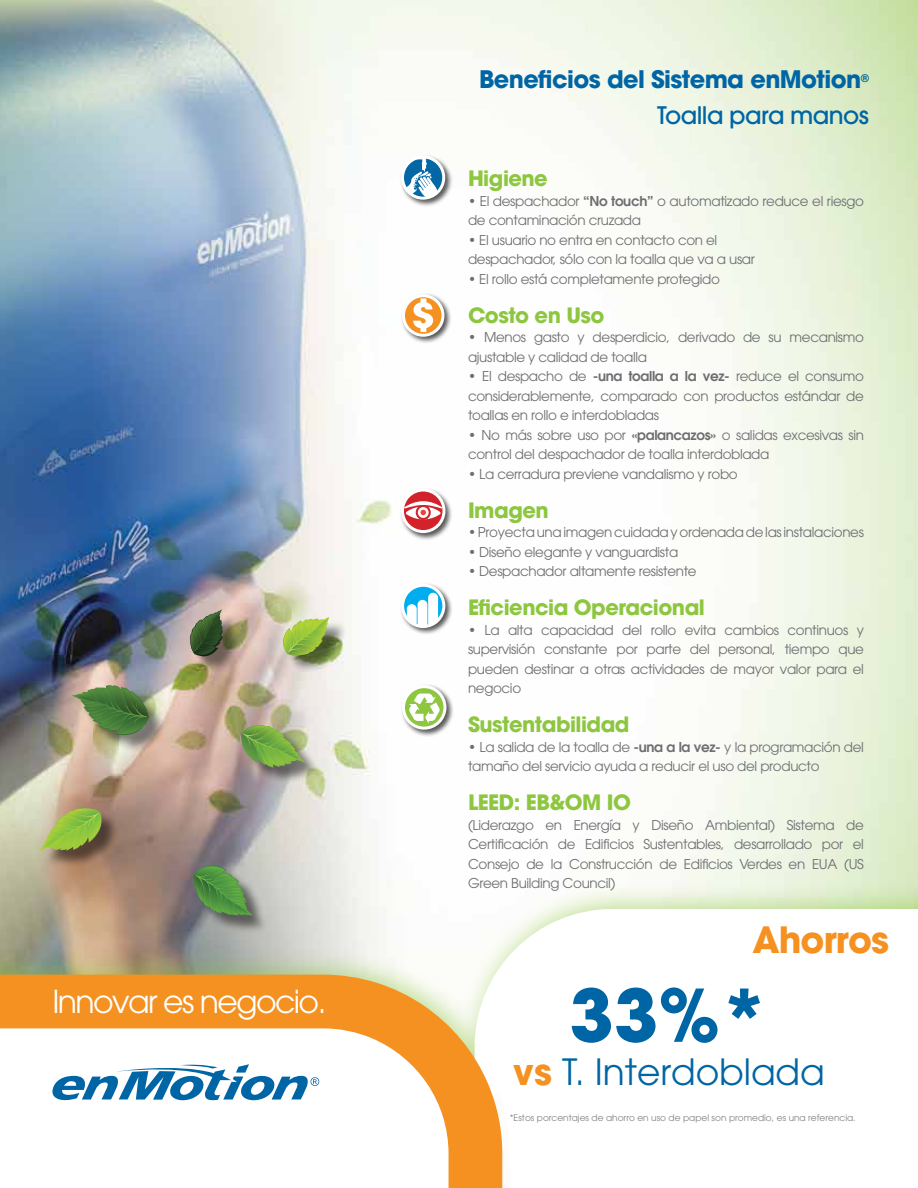
<style>
.page{position:relative;width:918px;height:1188px;background:#fff}
.page>*{position:absolute;margin:0;border:0;box-sizing:border-box;transform-origin:0 0}
.t1{font:700 72px "Avant Garde";color:#0065a4}
.t2{font:36px "Avant Garde";color:#0065a4}
.t3{font:700 36px "Avant Garde";letter-spacing:-.025em;color:#f49121}
.t4{font:31.5px "Avant Garde";letter-spacing:-.05em;color:#fff}
.t5{font:700 24px "Avant Garde";letter-spacing:-.025em;color:#0065a4}
.t6{font:500 24px "Avant Garde";letter-spacing:-.025em;color:#0065a4}
.t7{font:700 21px "Avant Garde";letter-spacing:-.025em;color:#8dc63f}
.t8{font:13.5px/19.5px "Avant Garde";letter-spacing:-.025em;color:#6d6e71}
.t9{font:700 10.5px "Avant Garde";color:#0065a4}
.t10{font:9px "Avant Garde";color:#808285}
.s1{font-weight:600}
.s2{font-weight:700;color:#f49121}
</style>
<div class="page">
<img style="left:0;top:0;width:918px;height:883px">
<div style="left:0;top:883px;width:918px;height:305px;background:#8dc63f;opacity:.5"></div>
<svg style="left:475px;top:909px;width:443px;height:279px"></svg>
<img style="left:502px;top:1066px;width:16px;height:122px">
<svg style="left:0;top:975px;width:502px;height:213px"></svg>
<div style="left:43px;top:613px;width:304px;height:321px;background:#000;opacity:.5"></div>
<svg style="left:193px;top:866px;width:60px;height:50px;background:#66935d"></svg>
<svg style="left:240px;top:725px;width:65px;height:43px;background:#84a55c"></svg>
<svg style="left:189px;top:609px;width:34px;height:49px;background:#5f6c50"></svg>
<svg style="left:39px;top:808px;width:64px;height:43px;background:#99b257"></svg>
<svg style="left:72px;top:685px;width:77px;height:50px;background:#708a5b"></svg>
<svg style="left:282px;top:617px;width:47px;height:41px;background:#99b655"></svg>
<div style="left:401px;top:293px;width:51px;height:51px;background:#000;opacity:.65"></div>
<svg style="left:403px;top:296px;width:40px;height:39px"></svg>
<div style="left:402px;top:294px;width:42px;height:43px;border:3px solid #fff;border-radius:50%"></div>
<svg style="left:413px;top:298px;width:20px;height:34px"></svg>
<div style="left:399px;top:487px;width:54px;height:53px;background:#000;opacity:.65"></div>
<svg style="left:402px;top:490px;width:42px;height:42px"></svg>
<div style="left:401px;top:489px;width:45px;height:44px;border:3px solid #fff;border-radius:50%"></div>
<svg style="left:404px;top:501px;width:38px;height:20px"></svg>
<div style="left:399px;top:582px;width:54px;height:54px;background:#000;opacity:.65"></div>
<svg style="left:403px;top:585px;width:41px;height:42px"></svg>
<svg style="left:407px;top:593px;width:31px;height:34px"></svg>
<div style="left:401px;top:584px;width:44px;height:44px;border:3px solid #fff;border-radius:50%"></div>
<div style="left:400px;top:683px;width:54px;height:54px;background:#000;opacity:.65"></div>
<svg style="left:404px;top:687px;width:41px;height:41px"></svg>
<svg style="left:409px;top:694px;width:31px;height:30px"></svg>
<div style="left:402px;top:685px;width:44px;height:45px;border:3px solid #fff;border-radius:50%"></div>
<div style="left:399px;top:154px;width:54px;height:53px;background:#000;opacity:.65"></div>
<svg style="left:403px;top:157px;width:39px;height:41px"></svg>
<div style="left:401px;top:155px;width:44px;height:45px;border:3px solid #fff;border-radius:50%"></div>
<svg style="left:52px;top:1062px;width:267px;height:41px"></svg>
<h3 class="t4" style="left:52px;top:983px;width:275px">Innovar es negocio.</h3>
<h3 class="t5" style="left:479px;top:64px;width:384px">Beneficios del Sistema enMotion</h3>
<p class="t9" style="left:861px;top:72px;width:10px">®</p>
<h3 class="t6" style="left:657px;top:101px;width:213px">Toalla para manos</h3>
<h3 class="t7" style="left:468px;top:165px;width:81px">Higiene</h3>
<p class="t8" style="left:468px;top:191px;width:397px">• El despachador <span class="s1">“No touch”</span> o automatizado reduce el riesgo de contaminación cruzada</p>
<p class="t8" style="left:468px;top:230px;width:288px">• El usuario no entra en contacto con el despachador, sólo con la toalla que va a usar</p>
<p class="t8" style="left:468px;top:269px;width:253px">• El rollo está completamente protegido</p>
<h3 class="t7" style="left:468px;top:301px;width:138px">Costo en Uso</h3>
<p class="t8" style="left:468px;top:327px;width:397px">• Menos gasto y desperdicio, derivado de su mecanismo ajustable y calidad de toalla</p>
<p class="t8" style="left:468px;top:366px;width:397px;text-align:justify">• El despacho de <span class="s1">-una toalla a la vez-</span> reduce el consumo considerablemente, comparado con productos estándar de toallas en rollo e interdobladas</p>
<p class="t8" style="left:468px;top:425px;width:397px">• No más sobre uso por <span class="s1">«palancazos»</span> o salidas excesivas sin control del despachador de toalla interdoblada</p>
<p class="t8" style="left:468px;top:464px;width:271px">• La cerradura previene vandalismo y robo</p>
<h3 class="t7" style="left:468px;top:496px;width:82px">Imagen</h3>
<p class="t8" style="left:468px;top:522px;width:397px">• Proyecta una imagen cuidada y ordenada de las instalaciones</p>
<p class="t8" style="left:468px;top:542px;width:212px">• Diseño elegante y vanguardista</p>
<p class="t8" style="left:468px;top:561px;width:230px">• Despachador altamente resistente</p>
<h3 class="t7" style="left:468px;top:594px;width:238px">Eficiencia Operacional</h3>
<p class="t8" style="left:468px;top:620px;width:397px;text-align:justify">• La alta capacidad del rollo evita cambios continuos y supervisión constante por parte del personal, tiempo que pueden destinar a otras actividades de mayor valor para el negocio</p>
<h3 class="t7" style="left:468px;top:711px;width:163px">Sustentabilidad</h3>
<p class="t8" style="left:468px;top:737px;width:398px">• La salida de la toalla de <span class="s1">-una a la vez-</span> y la programación del tamaño del servicio ayuda a reducir el uso del producto</p>
<h3 class="t7" style="left:468px;top:789px;width:165px">LEED: EB&amp;OM IO</h3>
<p class="t8" style="left:468px;top:815px;width:398px;text-align:justify">(Liderazgo en Energía y Diseño Ambiental) Sistema de Certificación de Edificios Sustentables, desarrollado por el Consejo de la Construcción de Edificios Verdes en EUA (US Green Building Council)</p>
<h2 class="t3" style="left:752px;top:916px;width:138px">Ahorros</h2>
<h1 class="t1" style="left:569px;top:969px;width:201px">33%*</h1>
<h2 class="t2" style="left:513px;top:1051px;width:314px"><span class="s2">vs</span> T. Interdoblada</h2>
<p class="t10" style="left:510px;top:1112px;width:347px">*Estos porcentajes de ahorro en uso de papel son promedio, es una referencia.</p>
</div>
